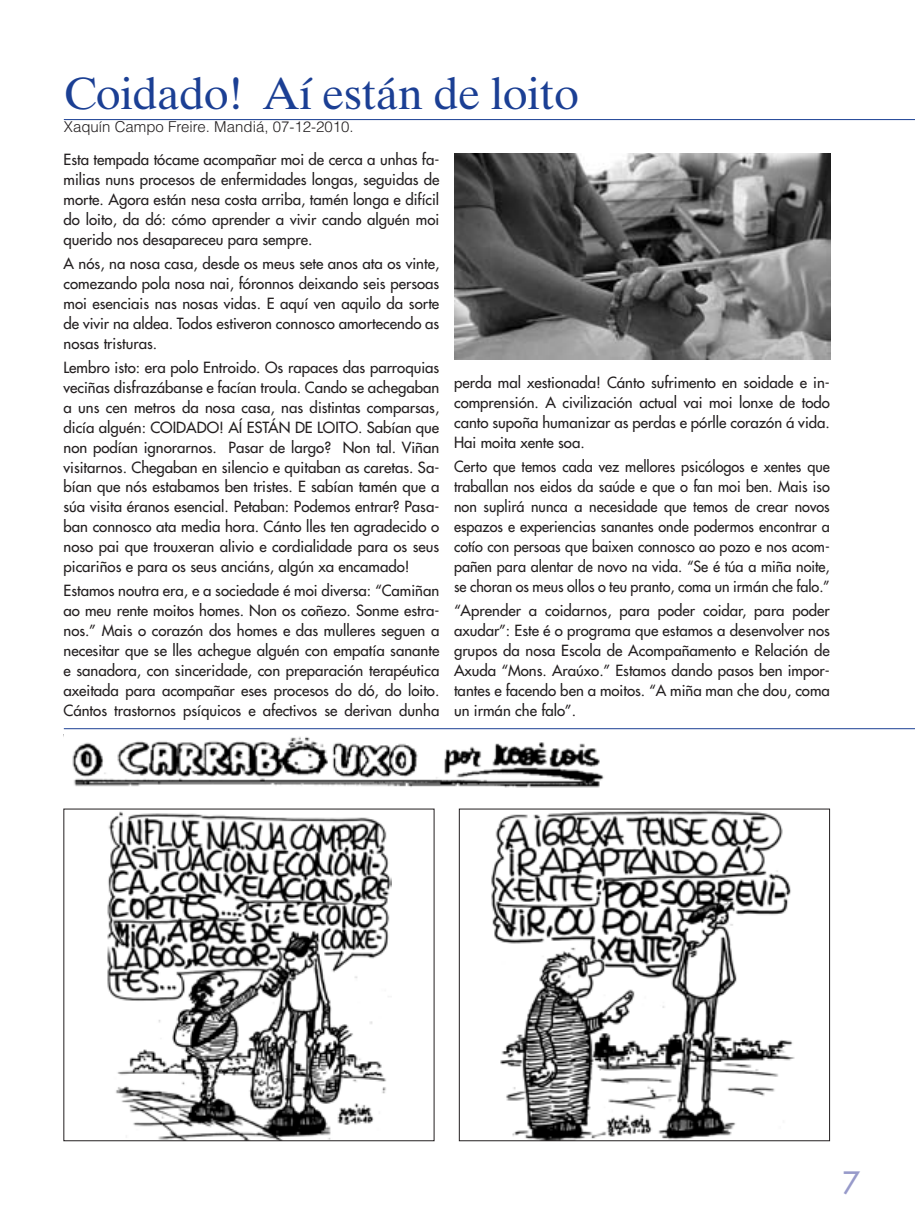
<style>
.page{position:relative;width:915px;height:1212px;background:#fff}
.page>*{position:absolute;margin:0;border:0;box-sizing:border-box;transform-origin:0 0}
.t1{font:45px "Times Ten LT Std";letter-spacing:-.01em;color:#1b3f94}
.t2{font:500 30px "Futura Std";color:#979aca}
.t3{font:500 15px/20px "Futura Std";color:#231f20;text-align:justify}
.t4{font:500 15px/20px "Futura Std";color:#231f20;text-align:justify;scale:.96 1}
.t5{font:300 15px "Helvetica LT Std";color:#231f20}
</style>
<div class="page">
<img style="left:107px;top:811px;width:284px;height:328px">
<img style="left:491px;top:811px;width:304px;height:328px">
<div style="left:459px;top:809px;width:370px;height:332px;border:1px solid #231f20"></div>
<img style="left:72px;top:737px;width:532px;height:51px">
<hr style="left:64px;top:728px;width:850px;height:1px;background:#1b3f94">
<img style="left:454px;top:153px;width:376px;height:206px">
<hr style="left:64px;top:119px;width:850px;height:1px;background:#1b3f94">
<h1 class="t1" style="left:64px;top:67px;width:516px">Coidado! Aí están de loito</h1>
<p class="t5" style="left:64px;top:117px;width:291px">Xaquín Campo Freire. Mandiá, 07-12-2010.</p>
<p class="t3" style="left:63px;top:150px;width:377px">Esta tempada tócame acompañar moi de cerca a unhas fa&shy;milias nuns procesos de enfermidades longas, seguidas de morte. Agora están nesa costa arriba, tamén longa e difícil do loito, da dó: cómo aprender a vivir cando alguén moi querido nos desapareceu para sempre.</p>
<p class="t3" style="left:63px;top:254px;width:377px">A nós, na nosa casa, desde os meus sete anos ata os vinte, comezando pola nosa nai, fóronnos deixando seis persoas moi esenciais nas nosas vidas. E aquí ven aquilo da sorte de vivir na aldea. Todos estiveron connosco amortecendo as nosas tristuras.</p>
<p class="t3" style="left:63px;top:358px;width:377px">Lembro isto: era polo Entroido. Os rapaces das parroquias veciñas disfrazábanse e facían troula. Cando se achegaban a uns cen metros da nosa casa, nas distintas comparsas, dicía alguén: COIDADO! AÍ ESTÁN DE LOITO. Sabían que non podían ignorarnos. Pasar de largo? Non tal. Viñan visitarnos. Chegaban en silencio e quitaban as caretas. Sa&shy;bían que nós estabamos ben tristes. E sabían tamén que a súa visita éranos esencial. Petaban: Podemos entrar? Pasa&shy;ban connosco ata media hora. Cánto lles ten agradecido o noso pai que trouxeran alivio e cordialidade para os seus picariños e para os seus anciáns, algún xa encamado!</p>
<p class="t3" style="left:63px;top:581px;width:377px">Estamos noutra era, e a sociedade é moi diversa: “Camiñan ao meu rente moitos homes. Non os coñezo. Sonme estra&shy;nos.” Mais o corazón dos homes e das mulleres seguen a necesitar que se lles achegue alguén con empatía sanante e sanadora, con sinceridade, con preparación terapéutica axeitada para acompañar eses procesos do dó, do loito.<br>Cántos trastornos psíquicos e afectivos se derivan dunha</p>
<p class="t3" style="left:454px;top:372px;width:377px">perda mal xestionada! Cánto sufrimento en soidade e in&shy;comprensión. A civilización actual vai moi lonxe de todo canto supoña humanizar as perdas e pórlle corazón á vida.<br>Hai moita xente soa.</p>
<p class="t4" style="left:454px;top:456px;width:393px">Certo que temos cada vez mellores psicólogos e xentes que traballan nos eidos da saúde e que o fan moi ben. Mais iso non suplirá nunca a necesidade que temos de crear novos espazos e experiencias sanantes onde podermos encontrar a cotío con persoas que baixen connosco ao pozo e nos acom&shy;pañen para alentar de novo na vida. “Se é túa a miña noite, se choran os meus ollos o teu pranto, coma un irmán che falo.”</p>
<p class="t3" style="left:454px;top:600px;width:377px">“Aprender a coidarnos, para poder coidar, para poder axudar”: Este é o programa que estamos a desenvolver nos grupos da nosa Escola de Acompañamento e Relación de Axuda “Mons. Araúxo.” Estamos dando pasos ben impor&shy;tantes e facendo ben a moitos. “A miña man che dou, coma un irmán che falo”.</p>
<h2 class="t2" style="left:842px;top:1164px;width:19px">7</h2>
</div>
